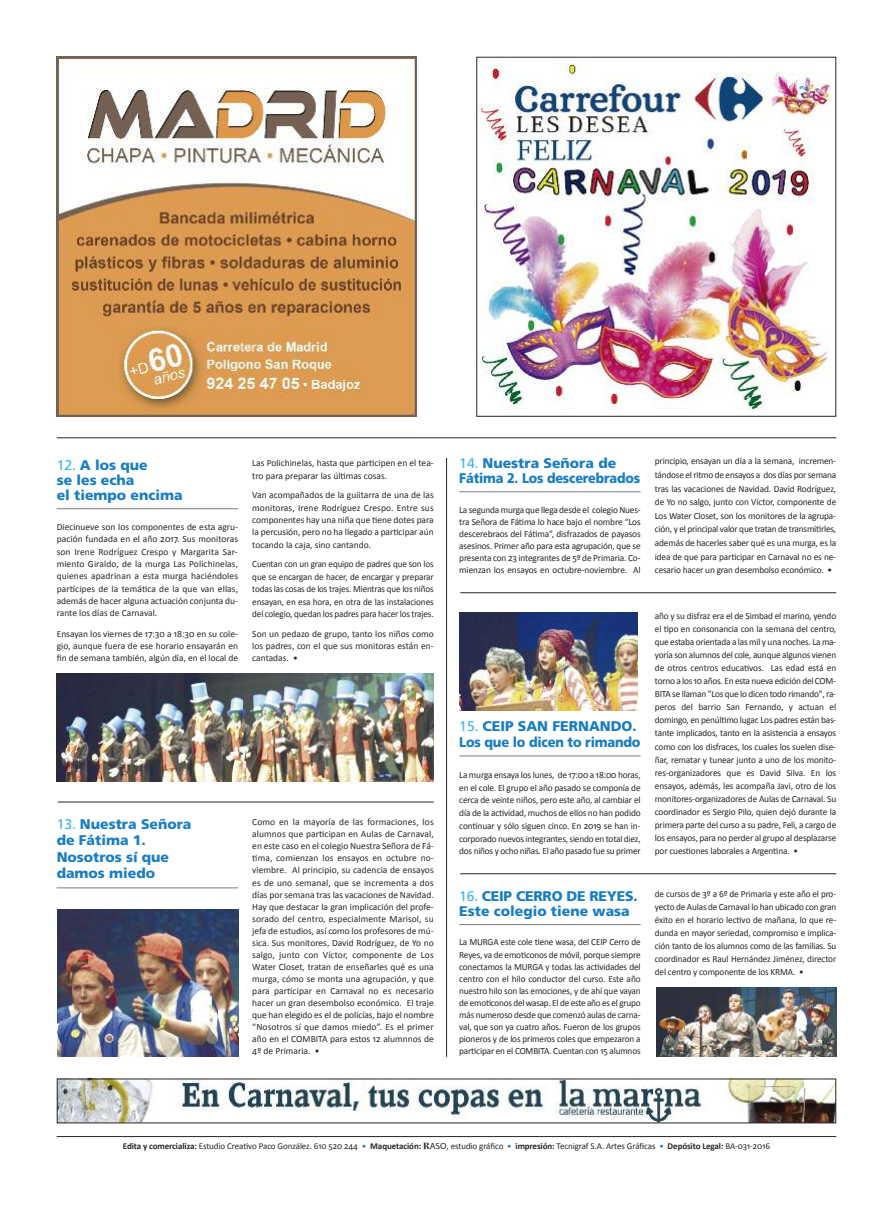
<style>
.page{position:relative;width:893px;height:1205px;background:#fff}
.page>*{position:absolute;margin:0;border:0;box-sizing:border-box;transform-origin:0 0}
.t1{font:900 14px/16.5px "Frutiger";color:#187dc3}
.t2{font:9.5px/12px "Calibri";letter-spacing:-.01em;color:#272627;text-align:justify}
.t3{font:9.5px/12.4px "Calibri";letter-spacing:-.01em;color:#272627;text-align:justify;scale:.96 1}
.t4{font:9px "Calibri";letter-spacing:-.01em;color:#272627}
.s1{font-weight:400;color:#37b5ef}
.s2{font-weight:700}
.s3{color:#187dc3}
.s4{font-family:"Bodoni Svty Two OSITCTT";font-weight:700}
.s5{font-family:"Myriad Pro"}
</style>
<div class="page">
<img style="left:59px;top:1080px;width:775px;height:41px">
<hr style="left:57px;top:1136px;width:779px;height:1px;background:#272627">
<hr style="left:57px;top:437px;width:779px;height:1px;background:#272627">
<img style="left:57px;top:57px;width:360px;height:360px">
<img style="left:478px;top:60px;width:353px;height:350px">
<div style="left:476px;top:57px;width:360px;height:360px;border:1px solid #272627"></div>
<hr style="left:459px;top:755px;width:182px;height:1px;background:#7d7d7d">
<hr style="left:460px;top:873px;width:376px;height:1px;background:#272627">
<hr style="left:446px;top:458px;width:1px;height:599px;background:#272627">
<img style="left:459px;top:612px;width:179px;height:99px">
<hr style="left:57px;top:887px;width:181px;height:1px;background:#7d7d7d">
<img style="left:58px;top:910px;width:180px;height:146px">
<hr style="left:459px;top:491px;width:182px;height:1px;background:#7d7d7d">
<hr style="left:57px;top:508px;width:181px;height:1px;background:#7d7d7d">
<img style="left:57px;top:674px;width:377px;height:107px">
<hr style="left:58px;top:802px;width:376px;height:1px;background:#272627">
<hr style="left:460px;top:592px;width:376px;height:1px;background:#272627">
<hr style="left:459px;top:924px;width:182px;height:1px;background:#7d7d7d">
<img style="left:656px;top:987px;width:180px;height:69px">
<h1 class="t1" style="left:57px;top:458px;width:127px;line-height:15px"><span class="s1">12.</span> A los que<br>se les echa<br>el tiempo encima</h1>
<p class="t2" style="left:57px;top:521px;width:183px;line-height:12.3px">Diecinueve son los componentes de esta agru&shy;pación fundada en el año 2017. Sus monitoras son Irene Rodríguez Crespo y Margarita Sar&shy;miento Giraldo, de la murga Las Polichinelas, quienes apadrinan a esta murga haciéndoles partícipes de la temática de la que van ellas, además de hacer alguna actuación conjunta du&shy;rante los días de Carnaval.</p>
<p class="t2" style="left:57px;top:627px;width:183px;line-height:12.3px">Ensayan los viernes de 17:30 a 18:30 en su cole&shy;gio, aunque fuera de ese horario ensayarán en fin de semana también, algún día, en el local de</p>
<p class="t2" style="left:252px;top:457px;width:183px;line-height:12.4px">Las Polichinelas, hasta que participen en el tea&shy;tro para preparar las últimas cosas.</p>
<p class="t2" style="left:252px;top:489px;width:183px;line-height:12.4px">Van acompañados de la guiitarra de una de las monitoras, Irene Rodríguez Crespo. Entre sus componentes hay una niña que tiene dotes para la percusión, pero no ha llegado a participar aún tocando la caja, sino cantando.</p>
<p class="t3" style="left:252px;top:558px;width:190px">Cuentan con un gran equipo de padres que son los que se encargan de hacer, de encargar y preparar todas las cosas de los trajes. Mientras que los niños ensayan, en esa hora, en otra de las instalaciones del colegio, quedan los padres para hacer los trajes.</p>
<p class="t2" style="left:252px;top:627px;width:183px;line-height:12.4px">Son un pedazo de grupo, tanto los niños como los padres, con el que sus monitoras están en&shy;cantadas. •</p>
<h1 class="t1" style="left:57px;top:817px;width:136px"><span class="s1">13.</span> Nuestra Señora de Fátima 1.<br>Nosotros sí que damos miedo</h1>
<p class="t2" style="left:252px;top:816px;width:183px">Como en la mayoría de las formaciones, los alumnos que participan en Aulas de Carnaval, en este caso en el colegio Nuestra Señora de Fá&shy;tima, comienzan los ensayos en octubre no&shy;viembre. Al principio, su cadencia de ensayos es de uno semanal, que se incrementa a dos días por semana tras las vacaciones de Navidad.<br>Hay que destacar la gran implicación del profe&shy;sorado del centro, especialmente Marisol, su jefa de estudios, así como los profesores de mú&shy;sica. Sus monitores, David Rodríguez, de Yo no salgo, junto con Víctor, componente de Los Water Closet, tratan de enseñarles qué es una murga, cómo se monta una agrupación, y que para participar en Carnaval no es necesario hacer un gran desembolso económico. El traje que han elegido es el de policías, bajo el nombre “Nosotros sí que damos miedo”. Es el primer año en el COMBITA para estos 12 alumnnos de 4º de Primaria. •</p>
<h1 class="t1" style="left:459px;top:456px;width:182px;line-height:15.1px"><span class="s1">14.</span> Nuestra Señora de<br>Fátima 2. Los descerebrados</h1>
<p class="t2" style="left:459px;top:503px;width:183px">La segunda murga que llega desde el colegio Nues&shy;tra Señora de Fátima lo hace bajo el nombre “Los descerebraos del Fátima”, disfrazados de payasos asesinos. Primer año para esta agrupación, que se presenta con 23 integrantes de 5º de Primaria. Co&shy;mienzan los ensayos en octubre-noviembre. Al</p>
<p class="t2" style="left:655px;top:454px;width:183px;line-height:13.6px">principio, ensayan un día a la semana, incremen&shy;tándose el ritmo de ensayos a dos días por semana tras las vacaciones de Navidad. David Rodríguez, de Yo no salgo, junto con Víctor, componente de Los Water Closet, son los monitores de la agrupa&shy;ción, y el principal valor que tratan de transmitirles, además de hacerles saber qué es una murga, es la idea de que para participar en Carnaval no es ne&shy;cesario hacer un gran desembolso económico. •</p>
<h1 class="t1" style="left:459px;top:720px;width:183px;line-height:15.7px"><span class="s1">15.</span> CEIP SAN FERNANDO.<br>Los que lo dicen to rimando</h1>
<p class="t2" style="left:459px;top:768px;width:183px;line-height:12.7px">La murga ensaya los lunes, de 17:00 a 18:00 horas, en el cole. El grupo el año pasado se componía de cerca de veinte niños, pero este año, al cambiar el día de la actividad, muchos de ellos no han podido continuar y sólo siguen cinco. En 2019 se han in&shy;corporado nuevos integrantes, siendo en total diez, dos niños y ocho niñas. El año pasado fue su primer</p>
<h1 class="t1" style="left:459px;top:889px;width:180px;line-height:15px"><span class="s1">16.</span> CEIP CERRO DE REYES.<br>Este colegio tiene wasa</h1>
<p class="t2" style="left:459px;top:936px;width:183px">La MURGA este cole tiene wasa, del CEIP Cerro de Reyes, va de emoticonos de móvil, porque siempre conectamos la MURGA y todas las actividades del centro con el hilo conductor del curso. Este año nuestro hilo son las emociones, y de ahí que vayan de emoticonos del wasap. El de este año es el grupo más numeroso desde que comenzó aulas de carna&shy;val, que son ya cuatro años. Fueron de los grupos pioneros y de los primeros coles que empezaron a participar en el COMBITA. Cuentan con 15 alumnos</p>
<p class="t2" style="left:655px;top:609px;width:183px;line-height:13.1px">año y su disfraz era el de Simbad el marino, yendo el tipo en consonancia con la semana del centro, que estaba orientada a las mil y una noches. La ma&shy;yoría son alumnos del cole, aunque algunos vienen de otros centros educativos. Las edad está en torno a los 10 años. En esta nueva edición del COM-BITA se llaman "Los que lo dicen todo rimando", ra&shy;peros del barrio San Fernando, y actuan el domingo, en penúltimo lugar. Los padres están bas&shy;tante implicados, tanto en la asistencia a ensayos como con los disfraces, los cuales los suelen dise&shy;ñar, rematar y tunear junto a uno de los monito&shy;res-organizadores que es David Silva. En los ensayos, además, les acompaña Javi, otro de los monitores-organizadores de Aulas de Carnaval. Su coordinador es Sergio Pilo, quien dejó durante la primera parte del curso a su padre, Feli, a cargo de los ensayos, para no perder al grupo al desplazarse por cuestiones laborales a Argentina. •</p>
<p class="t2" style="left:655px;top:888px;width:183px;line-height:12.9px">de cursos de 3º a 6º de Primaria y este año el pro&shy;yecto de Aulas de Carnaval lo han ubicado con gran éxito en el horario lectivo de mañana, lo que re&shy;dunda en mayor seriedad, compromiso e implica&shy;ción tanto de los alumnos como de las familias. Su coordinador es Raul Hernández Jiménez, director del centro y componente de los KRMA. •</p>
<p class="t4" style="left:123px;top:1140px;width:649px"><span class="s2">Edita y comercializa:</span> Estudio Creativo Paco González. 610 520 244 <span class="s3">•</span> <span class="s2">Maquetación:</span> <span class="s4">R</span><span class="s5">ASO</span>, estudio gráfico <span class="s3">•</span> <span class="s2">impresión:</span> Tecnigraf S.A. Artes Gráficas <span class="s3">•</span> <span class="s2">Depósito Legal:</span> BA-031-2016</p>
</div>
